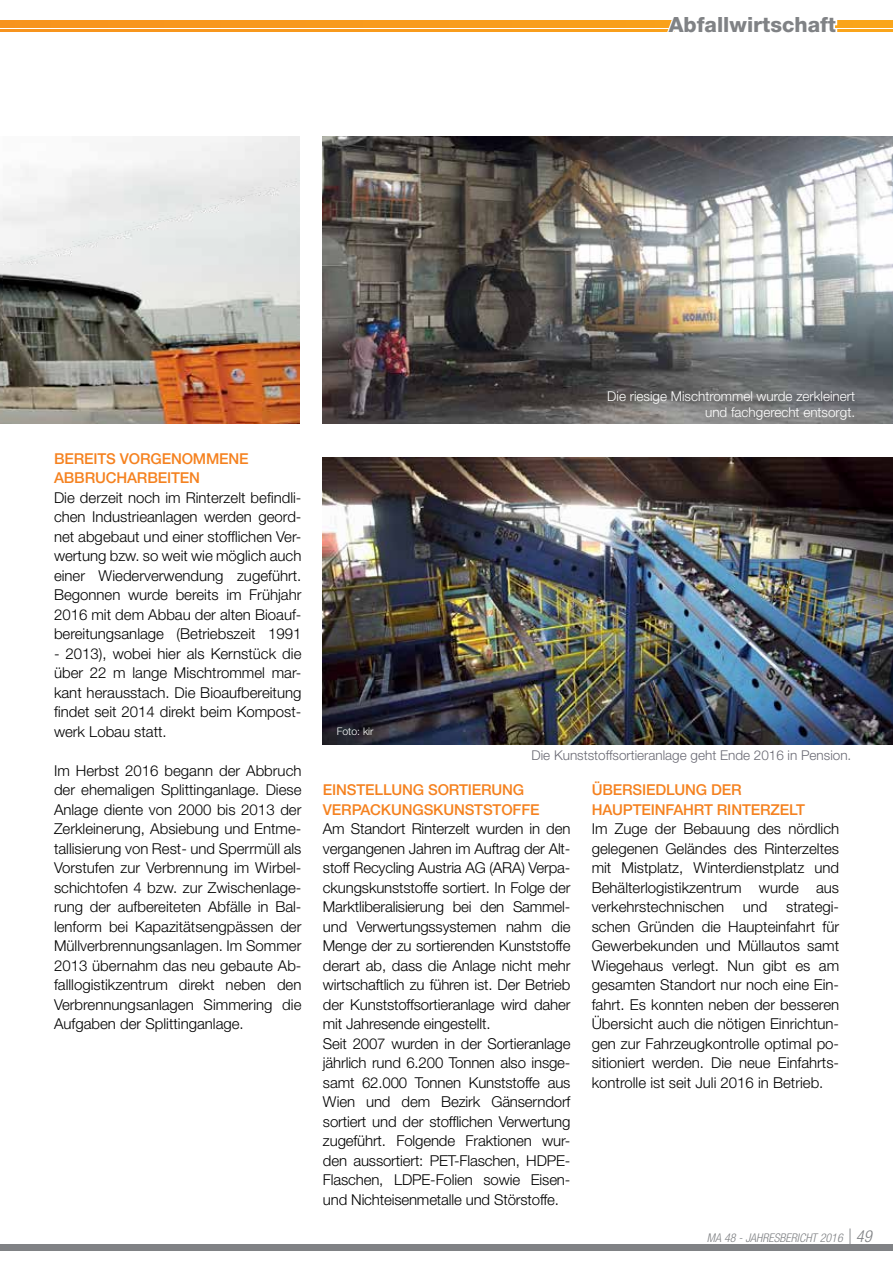
<style>
.page{position:relative;width:893px;height:1263px;background:#fff}
.page>*{position:absolute;margin:0;border:0;box-sizing:border-box;transform-origin:0 0}
.t1{font:800 21px "Helvetica Neue LT Std";color:#808285}
.t2{font:300 15px/19.5px "Helvetica Neue LT Std";letter-spacing:-.01em;color:#000;text-align:justify}
.t3{font:500 15px/19.5px "Helvetica Neue LT Std";letter-spacing:-.01em;color:#f58220}
.t4{font:300 13.5px/16.2px "Helvetica Neue LT Std";color:#fff;text-align:right}
.t5{font:300 13.5px "Helvetica Neue LT Std";color:#6a6a74}
.t6{font:italic 300 condensed 12px "Helvetica Neue LT Std";color:#808285}
.t7{font:300 10.5px "Helvetica Neue LT Std";color:#fff}
.s1{font-size:16.5px}
</style>
<div class="page">
<div style="left:0;top:1244px;width:893px;height:6px;background:#808285"></div>
<img style="left:0;top:136px;width:300px;height:287px">
<img style="left:323px;top:136px;width:570px;height:287px">
<img style="left:322px;top:457px;width:571px;height:287px">
<div style="left:0;top:21px;width:893px;height:6px;background:#f89a1c"></div>
<hr style="left:0;top:29px;width:893px;height:2px;background:#f89a1c">
<div style="left:665px;top:20px;width:174px;height:12px;background:#fff"></div>
<h1 class="t1" style="left:669px;top:12px;width:169px">Abfallwirtschaft</h1>
<p class="t3" style="left:54px;top:448px;width:196px">BEREITS VORGENOMMENE<br>ABBRUCHARBEITEN</p>
<p class="t2" style="left:54px;top:487px;width:249px">Die derzeit noch im Rinterzelt befindli&shy;chen Industrieanlagen werden geord&shy;net abgebaut und einer stofflichen Ver&shy;wertung bzw. so weit wie möglich auch einer Wiederverwendung zugeführt.<br>Begonnen wurde bereits im Frühjahr 2016 mit dem Abbau der alten Bioauf&shy;bereitungsanlage (Betriebszeit 1991</p>
<p class="t2" style="left:54px;top:643px;width:249px">- 2013), wobei hier als Kernstück die über 22 m lange Mischtrommel mar&shy;kant herausstach. Die Bioaufbereitung findet seit 2014 direkt beim Kompost&shy;werk Lobau statt.</p>
<p class="t2" style="left:54px;top:760px;width:249px">Im Herbst 2016 begann der Abbruch der ehemaligen Splittinganlage. Diese Anlage diente von 2000 bis 2013 der Zerkleinerung, Absiebung und Entme&shy;tallisierung von Rest- und Sperrmüll als Vorstufen zur Verbrennung im Wirbel&shy;schichtofen 4 bzw. zur Zwischenlage&shy;rung der aufbereiteten Abfälle in Bal&shy;lenform bei Kapazitätsengpässen der Müllverbrennungsanlagen. Im Sommer 2013 übernahm das neu gebaute Ab&shy;falllogistikzentrum direkt neben den Verbrennungsanlagen Simmering die Aufgaben der Splittinganlage.</p>
<p class="t7" style="left:337px;top:724px;width:38px">Foto: kir</p>
<p class="t4" style="left:607px;top:388px;width:249px">Die riesige Mischtrommel wurde zerkleinert und fachgerecht entsorgt.</p>
<p class="t5" style="left:531px;top:747px;width:321px">Die Kunststoffsortieranlage geht Ende 2016 in Pension.</p>
<p class="t3" style="left:323px;top:780px;width:218px">EINSTELLUNG SORTIERUNG<br>VERPACKUNGSKUNSTSTOFFE</p>
<p class="t2" style="left:323px;top:819px;width:249px;text-align:left">Am Standort Rinterzelt wurden in den vergangenen Jahren im Auftrag der Alt&shy;stoff Recycling Austria AG (ARA) Verpa&shy;ckungskunststoffe sortiert. In Folge der Marktliberalisierung bei den Sammel&shy;und Verwertungssystemen nahm die Menge der zu sortierenden Kunststoffe derart ab, dass die Anlage nicht mehr wirtschaftlich zu führen ist. Der Betrieb der Kunststoffsortieranlage wird daher mit Jahresende eingestellt.<br>Seit 2007 wurden in der Sortieranlage jährlich rund 6.200 Tonnen also insge&shy;samt 62.000 Tonnen Kunststoffe aus Wien und dem Bezirk Gänserndorf sortiert und der stofflichen Verwertung zugeführt. Folgende Fraktionen wur&shy;den aussortiert: PET-Flaschen, HDPE-Flaschen, LDPE-Folien sowie Eisen&shy;und Nichteisenmetalle und Störstoffe.</p>
<p class="t3" style="left:592px;top:780px;width:215px">ÜBERSIEDLUNG DER<br>HAUPTEINFAHRT RINTERZELT</p>
<p class="t2" style="left:592px;top:819px;width:249px">Im Zuge der Bebauung des nördlich gelegenen Geländes des Rinterzeltes mit Mistplatz, Winterdienstplatz und Behälterlogistikzentrum wurde aus verkehrstechnischen und strategi&shy;schen Gründen die Haupteinfahrt für Gewerbekunden und Müllautos samt Wiegehaus verlegt. Nun gibt es am gesamten Standort nur noch eine Ein&shy;fahrt. Es konnten neben der besseren Übersicht auch die nötigen Einrichtun&shy;gen zur Fahrzeugkontrolle optimal po&shy;sitioniert werden. Die neue Einfahrts&shy;kontrolle ist seit Juli 2016 in Betrieb.</p>
<p class="t6" style="left:707px;top:1231px;width:166px">MA 48 - JAHRESBERICHT 2016 <span class="s1">| 49</span></p>
</div>
